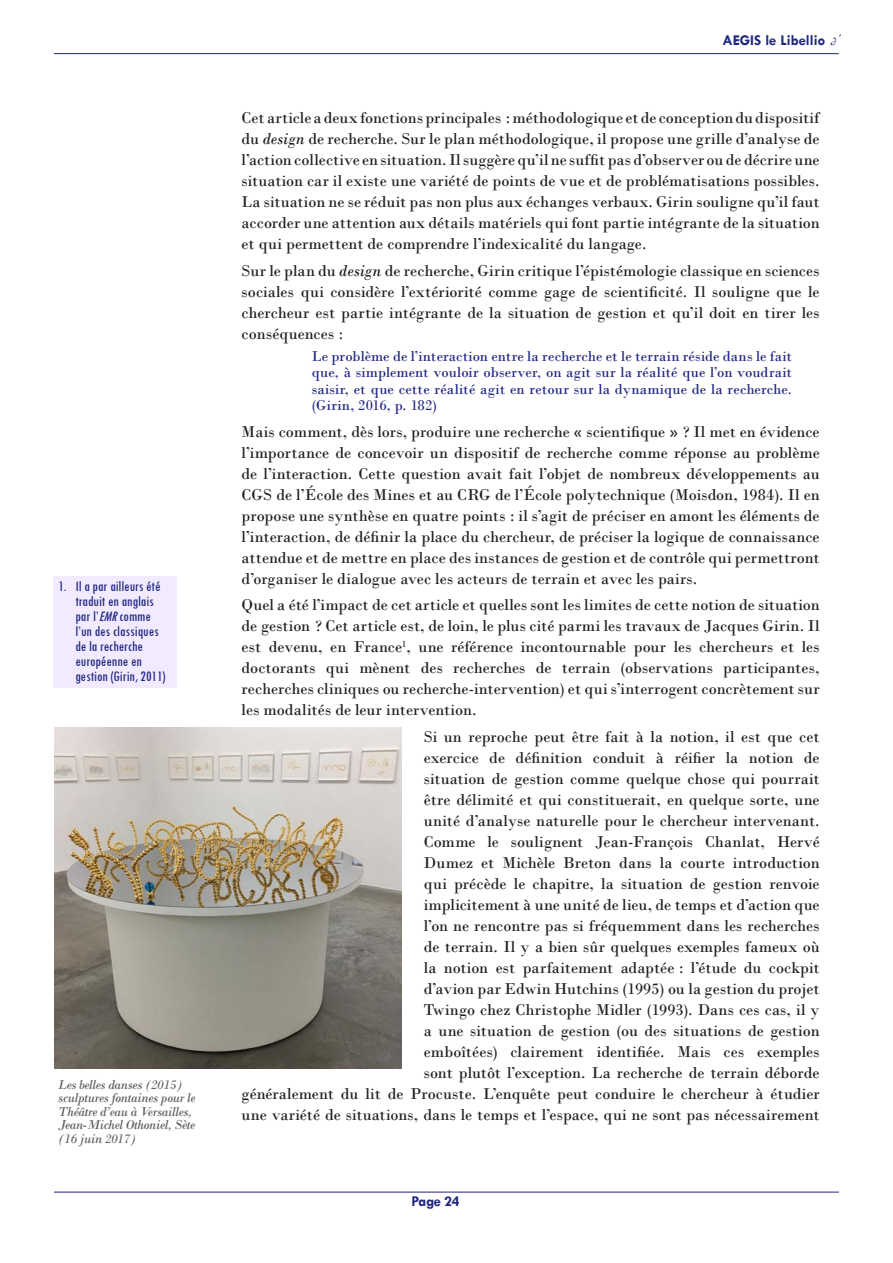
<style>
.page{position:relative;width:893px;height:1263px;background:#fff}
.page>*{position:absolute;margin:0;border:0;box-sizing:border-box;transform-origin:0 0}
.t1{font:16.5px/21px "Bodoni";color:#231f20;text-align:justify}
.t2{font:15px/16.5px "Bodoni";letter-spacing:.01em;color:#202780;text-align:justify}
.t3{font:condensed 15px/15px "Tw Cen";color:#202780}
.t4{font:700 15px "Tw Cen";color:#202780}
.t5{font:italic 13.5px/13.5px "Bodoni";letter-spacing:-.025em;color:#5f5f5f}
.s1{font-style:italic}
.s2{font-family:"French Script";font-weight:400;font-style:italic;font-size:16.5px}
</style>
<div class="page">
<hr style="left:54px;top:1192px;width:785px;height:1px;background:#202780">
<hr style="left:54px;top:53px;width:785px;height:1px;background:#202780">
<div style="left:54px;top:576px;width:123px;height:111px;background:#f2ebff"></div>
<img style="left:54px;top:728px;width:347px;height:341px">
<p class="t3" style="left:75px;top:579px;width:91px;text-indent:-17px">1. Il a par ailleurs été traduit en anglais par l’<span class="s1">EMR</span>comme l’un des classiques de la recherche européenne en gestion (Girin, 2011)</p>
<p class="t5" style="left:58px;top:1078px;width:139px">Les belles danses (2015) sculptures fontaines pour le<br>Théâtre d’eau à Versailles,<br>Jean-Michel Othoniel, Sète (16 juin 2017)</p>
<p class="t4" style="left:722px;top:31px;width:124px">AEGIS le Libellio <span class="s2">d’</span></p>
<p class="t1" style="left:242px;top:107px;width:579px">Cet article a deux fonctions principales : méthodologique et de conception du dispositif du <span class="s1">design</span> de recherche. Sur le plan méthodologique, il propose une grille d’analyse de l’action collective en situation. Il suggère qu’il ne suffit pas d’observer ou de décrire une situation car il existe une variété de points de vue et de problématisations possibles.<br>La situation ne se réduit pas non plus aux échanges verbaux. Girin souligne qu’il faut accorder une attention aux détails matériels qui font partie intégrante de la situation et qui permettent de comprendre l’indexicalité du langage.</p>
<p class="t1" style="left:242px;top:260px;width:579px">Sur le plan du <span class="s1">design</span> de recherche, Girin critique l’épistémologie classique en sciences sociales qui considère l’extériorité comme gage de scientificité. Il souligne que le chercheur est partie intégrante de la situation de gestion et qu’il doit en tirer les conséquences :</p>
<p class="t2" style="left:312px;top:347px;width:482px">Le problème de l’interaction entre la recherche et le terrain réside dans le fait que, à simplement vouloir observer, on agit sur la réalité que l’on voudrait saisir, et que cette réalité agit en retour sur la dynamique de la recherche. (Girin, 2016, p. 182)</p>
<p class="t1" style="left:242px;top:421px;width:580px">Mais comment, dès lors, produire une recherche « scientifique » ? Il met en évidence l’importance de concevoir un dispositif de recherche comme réponse au problème de l’interaction. Cette question avait fait l’objet de nombreux développements au CGS de l’École des Mines et au CRG de l’École polytechnique (Moisdon, 1984). Il en propose une synthèse en quatre points : il s’agit de préciser en amont les éléments de l’interaction, de définir la place du chercheur, de préciser la logique de connaissance attendue et de mettre en place des instances de gestion et de contrôle qui permettront d’organiser le dialogue avec les acteurs de terrain et avec les pairs.</p>
<p class="t1" style="left:242px;top:594px;width:580px">Quel a été l’impact de cet article et quelles sont les limites de cette notion de situation de gestion ? Cet article est, de loin, le plus cité parmi les travaux de Jacques Girin. Il est devenu, en France<sup>1</sup>, une référence incontournable pour les chercheurs et les doctorants qui mènent des recherches de terrain (observations participantes, recherches cliniques ou recherche-intervention) et qui s’interrogent concrètement sur les modalités de leur intervention.</p>
<p class="t1" style="left:242px;top:726px;width:580px;text-align:right">Si un reproche peut être fait à la notion, il est que cet<br>exercice de définition conduit à réifier la notion de<br>situation de gestion comme quelque chose qui pourrait<br>être délimité et qui constituerait, en quelque sorte, une<br>unité d’analyse naturelle pour le chercheur intervenant.<br>Comme le soulignent Jean-François Chanlat, Hervé<br>Dumez et Michèle Breton dans la courte introduction<br>qui précède le chapitre, la situation de gestion renvoie<br>implicitement à une unité de lieu, de temps et d’action que<br>l’on ne rencontre pas si fréquemment dans les recherches<br>de terrain. Il y a bien sûr quelques exemples fameux où<br>la notion est parfaitement adaptée : l’étude du cockpit<br>d’avion par Edwin Hutchins (1995) ou la gestion du projet<br>Twingo chez Christophe Midler (1993). Dans ces cas, il y<br>a une situation de gestion (ou des situations de gestion<br>emboîtées) clairement identifiée. Mais ces exemples<br>sont plutôt l’exception. La recherche de terrain déborde<br>généralement du lit de Procuste. L’enquête peut conduire le chercheur à étudier une variété de situations, dans le temps et l’espace, qui ne sont pas nécessairement</p>
<p class="t4" style="left:412px;top:1192px;width:50px">Page 24</p>
</div>
